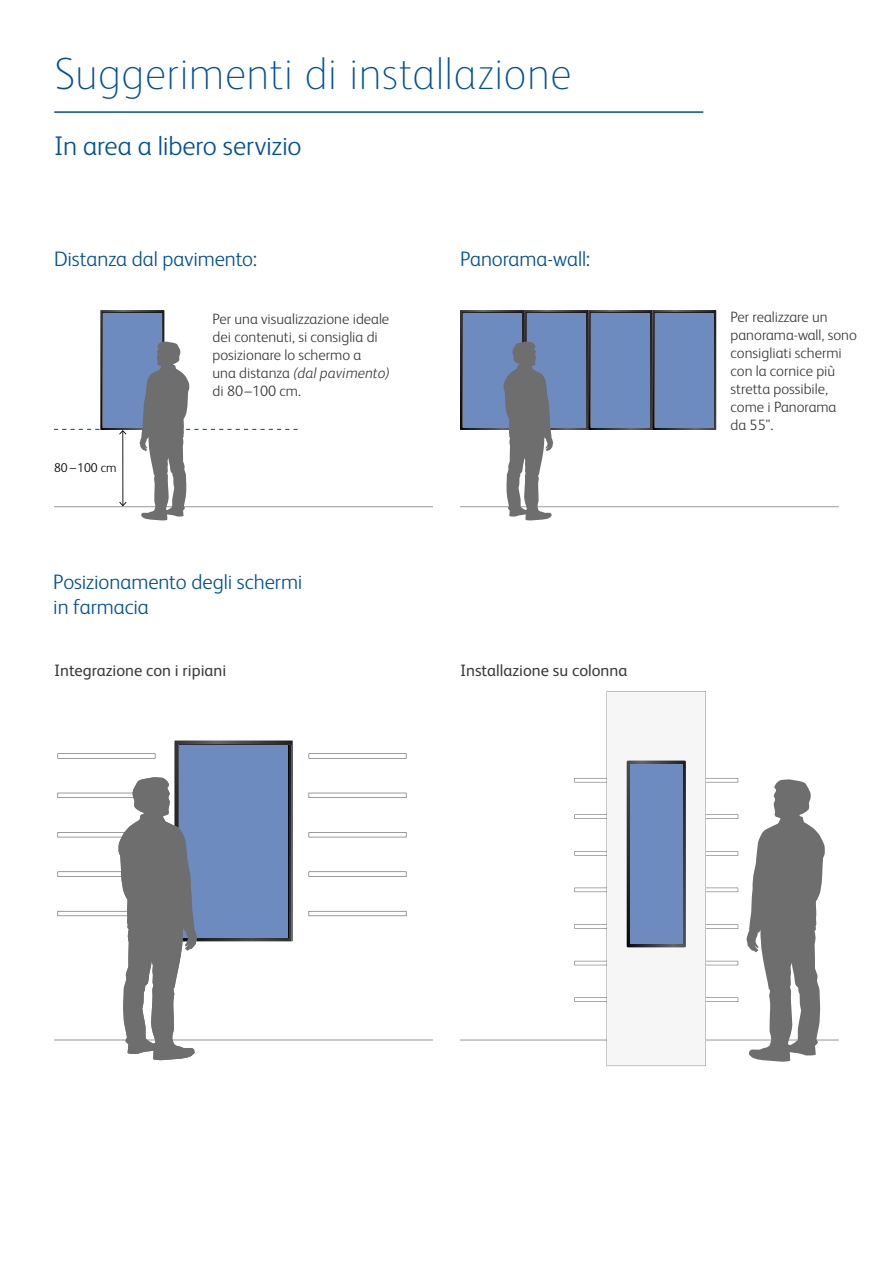
<style>
.page{position:relative;width:893px;height:1263px;background:#fff}
.page>*{position:absolute;margin:0;border:0;box-sizing:border-box;transform-origin:0 0}
.t1{font:100 45px "FS Albert Pro";letter-spacing:.01em;color:#005096}
.t2{font:300 27px "FS Albert Pro";letter-spacing:-.01em;color:#005096}
.t3{font:300 21px/25.2px "FS Albert Pro";letter-spacing:-.005em;color:#005096}
.t4{font:16.5px "FS Albert Pro";color:#3a3a39}
.t5{font:300 15px/18px "FS Albert Pro";color:#3a3a39}
.t6{font:300 12.75px "FS Albert Pro";color:#000}
.s1{font-style:italic}
</style>
<div class="page">
<hr style="left:460px;top:1039px;width:379px;height:1px;background:#9c9c9d">
<svg style="left:746px;top:779px;width:79px;height:283px"></svg>
<svg style="left:574px;top:691px;width:164px;height:375px"></svg>
<div style="left:630px;top:764px;width:52px;height:180px;background:#6e8bc0"></div>
<hr style="left:54px;top:1039px;width:379px;height:1px;background:#9c9c9d">
<svg style="left:309px;top:832px;width:97px;height:5px"></svg>
<svg style="left:309px;top:871px;width:97px;height:6px"></svg>
<svg style="left:309px;top:793px;width:97px;height:5px"></svg>
<svg style="left:309px;top:911px;width:97px;height:5px"></svg>
<svg style="left:309px;top:753px;width:97px;height:5px"></svg>
<svg style="left:58px;top:740px;width:235px;height:320px"></svg>
<hr style="left:55px;top:111px;width:648px;height:2px;background:#005096">
<hr style="left:460px;top:506px;width:379px;height:1px;background:#9c9c9d">
<svg style="left:460px;top:310px;width:256px;height:210px"></svg>
<hr style="left:54px;top:506px;width:379px;height:1px;background:#9c9c9d">
<svg style="left:54px;top:310px;width:244px;height:210px"></svg>
<h1 class="t1" style="left:54px;top:44px;width:518px">Suggerimenti di installazione</h1>
<h2 class="t2" style="left:54px;top:127px;width:249px">In area a libero servizio</h2>
<h3 class="t3" style="left:54px;top:245px;width:205px">Distanza dal pavimento:</h3>
<p class="t6" style="left:54px;top:459px;width:64px">80 – 100 cm</p>
<p class="t5" style="left:213px;top:309px;width:179px">Per una visualizzazione ideale dei contenuti, si consiglia di posizionare lo schermo a<br>una distanza <span class="s1">(dal pavimento) </span>di 80–100 cm.</p>
<h3 class="t3" style="left:53px;top:568px;width:251px">Posizionamento degli schermi in farmacia</h3>
<h3 class="t3" style="left:460px;top:245px;width:132px">Panorama-wall:</h3>
<p class="t4" style="left:54px;top:659px;width:174px">Integrazione con i ripiani</p>
<p class="t4" style="left:460px;top:659px;width:169px">Installazione su colonna</p>
<p class="t5" style="left:731px;top:306px;width:128px">Per realizzare un panorama-wall, sono consigliati schermi con la cornice più stretta possibile, come i Panorama<br>da 55".</p>
</div>
